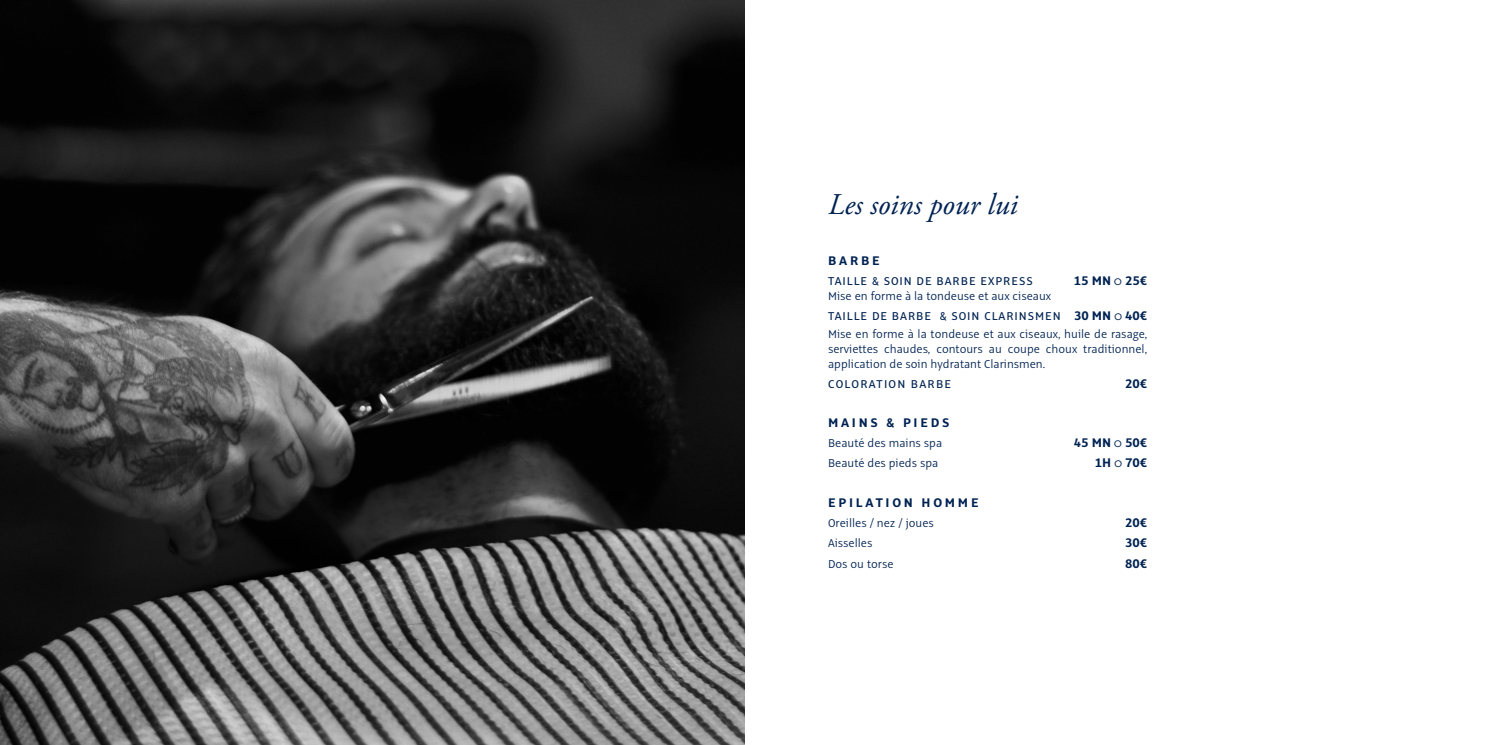
<style>
.page{position:relative;width:1489px;height:745px;background:#fff}
.page>*{position:absolute;margin:0;border:0;box-sizing:border-box;transform-origin:0 0}
.t1{font:italic 30px "Adobe Garamond Pro";color:#002353}
.t2{font:700 13.75px "Alto Pro";letter-spacing:.2em;color:#002353}
.t3{font:300 12.5px/15px "Alto Pro";color:#002353;text-align:justify}
.t4{font:500 12.5px "Alto Pro";letter-spacing:.075em;color:#002353}
.t5{font:500 12.5px "Alto Pro";letter-spacing:.1em;color:#002353}
.s1{font-weight:300}
.s2{font-weight:700;font-size:13.75px}
.s3{font-weight:300;font-size:13.75px}
</style>
<div class="page">
<img style="left:0;top:0;width:744px;height:744px">
<p class="t1" style="left:828px;top:187px;width:191px">Les soins pour lui</p>
<p class="t2" style="left:828px;top:251px;width:53px">BARBE</p>
<p class="t4" style="left:828px;top:273px;width:206px">TAILLE &amp; SOIN DE BARBE EXPRESS</p>
<p class="t2" style="left:1073px;top:271px;width:75px">15 MN <span class="s1">○</span> 25€</p>
<p class="t3" style="left:828px;top:288px;width:224px">Mise en forme à la tondeuse et aux ciseaux</p>
<p class="t4" style="left:828px;top:308px;width:320px">TAILLE DE BARBE &amp; SOIN CLARINSMEN <span class="s2">30 MN</span> <span class="s3">○</span> <span class="s2">40€</span></p>
<p class="t3" style="left:828px;top:326px;width:320px">Mise en forme à la tondeuse et aux ciseaux, huile de rasage, serviettes chaudes, contours au coupe choux traditionnel, application de soin hydratant Clarinsmen.</p>
<p class="t5" style="left:828px;top:376px;width:125px">COLORATION BARBE</p>
<p class="t2" style="left:1124px;top:375px;width:24px">20€</p>
<p class="t2" style="left:828px;top:414px;width:123px">MAINS &amp; PIEDS</p>
<p class="t3" style="left:828px;top:435px;width:116px">Beauté des mains spa</p>
<p class="t2" style="left:1073px;top:434px;width:75px">45 MN <span class="s1">○</span> 50€</p>
<p class="t3" style="left:828px;top:455px;width:112px">Beauté des pieds spa</p>
<p class="t2" style="left:1094px;top:454px;width:54px">1H <span class="s1">○</span> 70€</p>
<p class="t2" style="left:828px;top:494px;width:152px">EPILATION HOMME</p>
<p class="t3" style="left:828px;top:515px;width:107px">Oreilles / nez / joues</p>
<p class="t2" style="left:1124px;top:514px;width:24px">20€</p>
<p class="t3" style="left:828px;top:535px;width:46px">Aisselles</p>
<p class="t2" style="left:1124px;top:534px;width:24px">30€</p>
<p class="t3" style="left:828px;top:555px;width:67px">Dos ou torse</p>
<p class="t2" style="left:1124px;top:554px;width:24px">80€</p>
</div>
